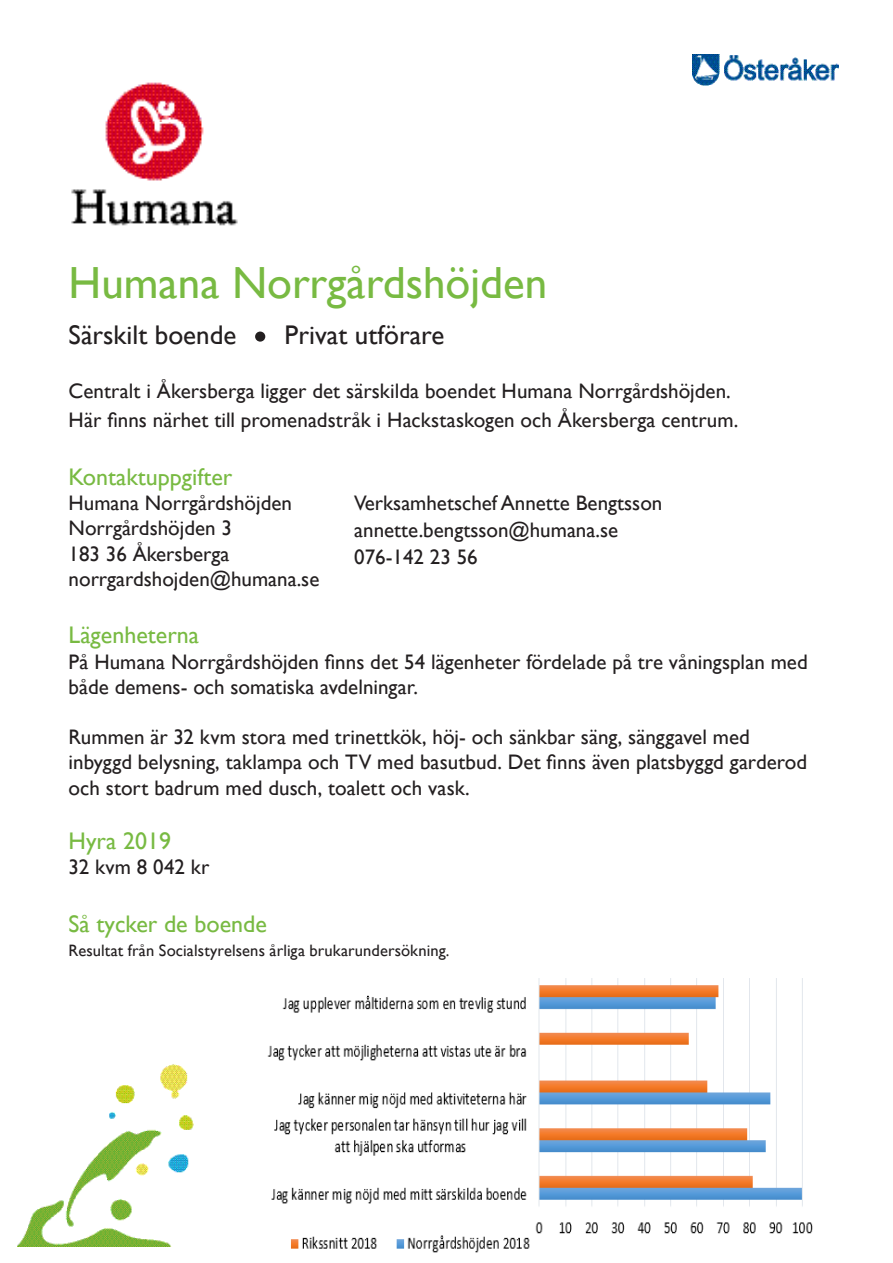
<style>
.page{position:relative;width:893px;height:1263px;background:#fff}
.page>*{position:absolute;margin:0;border:0;box-sizing:border-box;transform-origin:0 0}
.t1{font:45px "Gill Sans";color:#78ba42}
.t2{font:27px "Gill Sans";color:#231f20}
.t3{font:24px "Gill Sans";color:#78ba42}
.t4{font:21px/25.2px "Gill Sans";color:#231f20}
.t5{font:16.5px "Gill Sans";letter-spacing:.005em;color:#231f20}
</style>
<div class="page">
<img style="left:692px;top:54px;width:147px;height:31px">
<div style="left:255px;top:332px;width:10px;height:10px;background:#231f20;border-radius:50%"></div>
<img style="left:17px;top:1064px;width:177px;height:182px">
<img style="left:71px;top:82px;width:167px;height:144px">
<img style="left:267px;top:978px;width:546px;height:275px">
<p class="t1" style="left:69px;top:257px;width:480px">Humana Norrgårdshöjden</p>
<p class="t2" style="left:69px;top:319px;width:169px">Särskilt boende</p>
<p class="t2" style="left:285px;top:319px;width:161px">Privat utförare</p>
<p class="t4" style="left:69px;top:379px;width:664px">Centralt i Åkersberga ligger det särskilda boendet Humana Norrgårdshöjden.</p>
<p class="t4" style="left:69px;top:408px;width:671px">Här finns närhet till promenadstråk i Hackstaskogen och Åkersberga centrum.</p>
<p class="t3" style="left:69px;top:463px;width:165px">Kontaktuppgifter</p>
<p class="t4" style="left:69px;top:491px;width:225px">Humana Norrgårdshöjden</p>
<p class="t4" style="left:69px;top:516px;width:165px">Norrgårdshöjden 3</p>
<p class="t4" style="left:69px;top:541px;width:162px">183 36 Åkersberga</p>
<p class="t4" style="left:69px;top:567px;width:252px">norrgardshojden@humana.se</p>
<p class="t3" style="left:69px;top:621px;width:132px">Lägenheterna</p>
<p class="t4" style="left:69px;top:649px;width:741px">På Humana Norrgårdshöjden finns det 54 lägenheter fördelade på tre våningsplan med både demens- och somatiska avdelningar.</p>
<p class="t4" style="left:69px;top:725px;width:740px">Rummen är 32 kvm stora med trinettkök, höj- och sänkbar säng, sänggavel med inbyggd belysning, taklampa och TV med basutbud. Det finns även platsbyggd garderod och stort badrum med dusch, toalett och vask.</p>
<p class="t3" style="left:69px;top:827px;width:104px">Hyra 2019</p>
<p class="t4" style="left:69px;top:855px;width:142px">32 kvm 8 042 kr</p>
<p class="t3" style="left:69px;top:909px;width:200px">Så tycker de boende</p>
<p class="t5" style="left:69px;top:940px;width:382px">Resultat från Socialstyrelsens årliga brukarundersökning.</p>
<p class="t4" style="left:354px;top:490px;width:310px">Verksamhetschef Annette Bengtsson</p>
<p class="t4" style="left:354px;top:517px;width:265px">annette.bengtsson@humana.se</p>
<p class="t4" style="left:354px;top:544px;width:125px">076-142 23 56</p>
</div>
